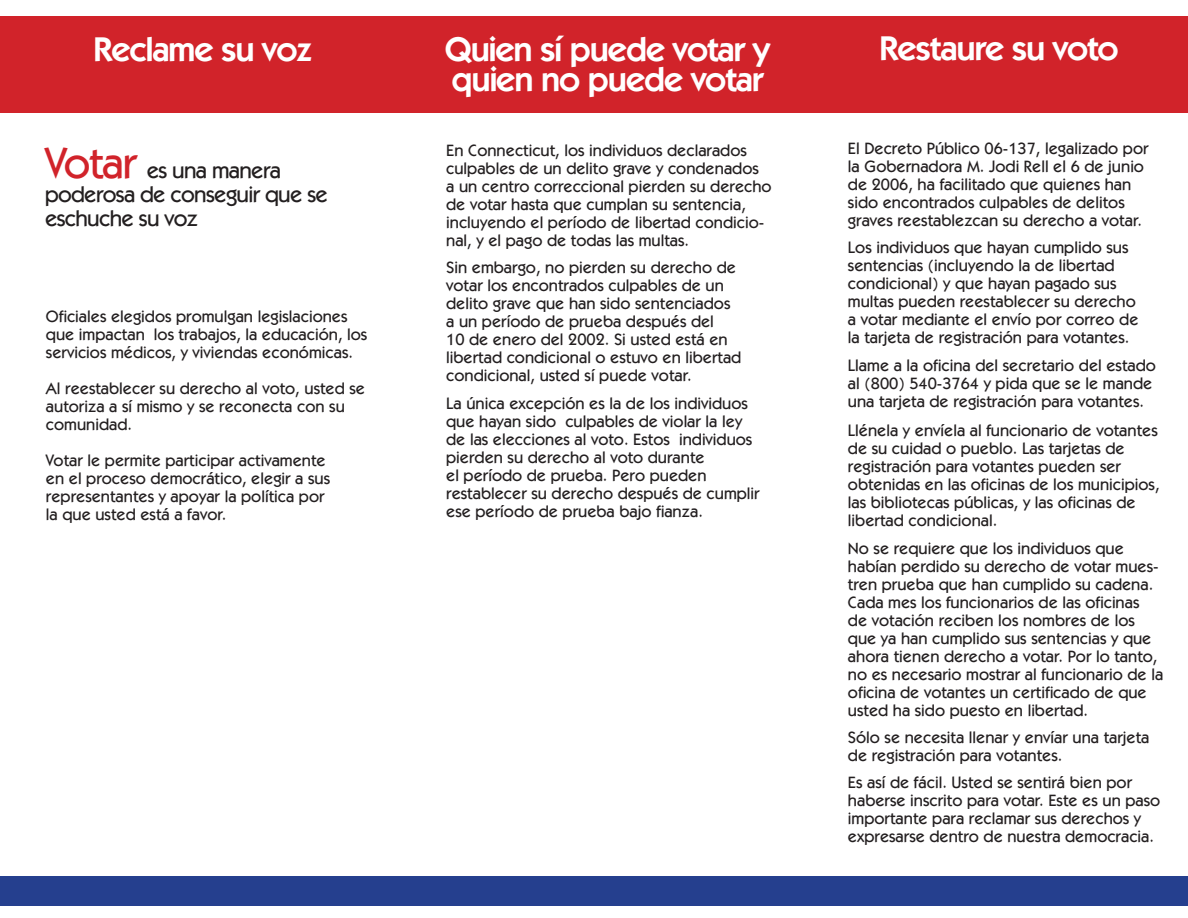
<style>
.page{position:relative;width:1188px;height:918px;background:#fff}
.page>*{position:absolute;margin:0;border:0;box-sizing:border-box;transform-origin:0 0}
.t1{font:600 34.5px "Itc Kabel";letter-spacing:-.03em;color:#fff}
.t2{font:500 22.5px "Itc Kabel";letter-spacing:-.03em;color:#231f20}
.t3{font:500 16.5px/18px "Itc Kabel";color:#231f20}
.s1{font-size:43.5px;color:#d1232a}
</style>
<div class="page">
<div style="left:0;top:17px;width:1188px;height:96px;background:#d1232a"></div>
<div style="left:0;top:876px;width:1188px;height:30px;background:#253f8e"></div>
<p class="t1" style="left:93px;top:29px;width:220px">Reclame su voz</p>
<p class="t1" style="left:445px;top:29px;width:327px">Quien sí puede votar y</p>
<p class="t1" style="left:452px;top:59px;width:313px">quien no puede votar</p>
<p class="t1" style="left:879px;top:28px;width:241px">Restaure su voto</p>
<p class="t2" style="left:45px;top:157px;width:238px"><span class="s1">Votar</span> es una manera</p>
<p class="t2" style="left:45px;top:181px;width:285px">poderosa de conseguir que se</p>
<p class="t2" style="left:45px;top:205px;width:155px">eschuche su voz</p>
<p class="t3" style="left:46px;top:308px;width:323px">Oficiales elegidos promulgan legislaciones que impactan los trabajos, la educación, los servicios médicos, y viviendas económicas.</p>
<p class="t3" style="left:46px;top:380px;width:321px">Al reestablecer su derecho al voto, usted se autoriza a sí mismo y se reconecta con su comunidad.</p>
<p class="t3" style="left:46px;top:452px;width:281px">Votar le permite participar activamente</p>
<p class="t3" style="left:46px;top:470px;width:286px">en el proceso democrático, elegir a sus</p>
<p class="t3" style="left:46px;top:488px;width:280px">representantes y apoyar la política por</p>
<p class="t3" style="left:46px;top:506px;width:182px">la que usted está a favor.</p>
<p class="t3" style="left:446px;top:141px;width:314px">En Connecticut, los individuos declarados culpables de un delito grave y condenados</p>
<p class="t3" style="left:446px;top:177px;width:327px">a un centro correccional pierden su derecho de votar hasta que cumplan su sentencia,</p>
<p class="t3" style="left:446px;top:213px;width:320px">incluyendo el período de libertad condicio&shy;nal, y el pago de todas las multas.</p>
<p class="t3" style="left:446px;top:258px;width:291px">Sin embargo, no pierden su derecho de</p>
<p class="t3" style="left:446px;top:276px;width:279px">votar los encontrados culpables de un</p>
<p class="t3" style="left:446px;top:294px;width:286px">delito grave que han sido sentenciados</p>
<p class="t3" style="left:446px;top:312px;width:269px">a un período de prueba después del</p>
<p class="t3" style="left:446px;top:330px;width:283px">10 de enero del 2002. Si usted está en</p>
<p class="t3" style="left:446px;top:348px;width:297px">libertad condicional o estuvo en libertad condicional, usted sí puede votar.</p>
<p class="t3" style="left:446px;top:395px;width:308px">La única excepción es la de los individuos que hayan sido culpables de violar la ley de las elecciones al voto. Estos individuos pierden su derecho al voto durante</p>
<p class="t3" style="left:446px;top:467px;width:262px">el período de prueba. Pero pueden</p>
<p class="t3" style="left:446px;top:485px;width:315px">restablecer su derecho después de cumplir ese período de prueba bajo fianza.</p>
<p class="t3" style="left:848px;top:139px;width:302px">El Decreto Público 06-137, legalizado por la Gobernadora M. Jodi Rell el 6 de junio de 2006, ha facilitado que quienes han sido encontrados culpables de delitos graves reestablezcan su derecho a votar.</p>
<p class="t3" style="left:848px;top:238px;width:282px">Los individuos que hayan cumplido sus</p>
<p class="t3" style="left:848px;top:256px;width:270px">sentencias (incluyendo la de libertad condicional) y que hayan pagado sus</p>
<p class="t3" style="left:848px;top:292px;width:289px">multas pueden reestablecer su derecho</p>
<p class="t3" style="left:848px;top:310px;width:292px">a votar mediante el envío por correo de</p>
<p class="t3" style="left:848px;top:328px;width:283px">la tarjeta de registración para votantes.</p>
<p class="t3" style="left:848px;top:357px;width:310px">Llame a la oficina del secretario del estado al (800) 540-3764 y pida que se le mande una tarjeta de registración para votantes.</p>
<p class="t3" style="left:848px;top:421px;width:313px">Llénela y envíela al funcionario de votantes de su cuidad o pueblo. Las tarjetas de registración para votantes pueden ser obtenidas en las oficinas de los municipios, las bibliotecas públicas, y las oficinas de libertad condicional.</p>
<p class="t3" style="left:848px;top:540px;width:317px">No se requiere que los individuos que habían perdido su derecho de votar mues&shy;tren prueba que han cumplido su cadena.<br>Cada mes los funcionarios de las oficinas<br>de votación reciben los nombres de los que ya han cumplido sus sentencias y que ahora tienen derecho a votar. Por lo tanto, no es necesario mostrar al funcionario de la oficina de votantes un certificado de que usted ha sido puesto en libertad.</p>
<p class="t3" style="left:848px;top:729px;width:303px">Sólo se necesita llenar y envíar una tarjeta de registración para votantes.</p>
<p class="t3" style="left:848px;top:774px;width:314px">Es así de fácil. Usted se sentirá bien por haberse inscrito para votar. Este es un paso importante para reclamar sus derechos y expresarse dentro de nuestra democracia.</p>
</div>
